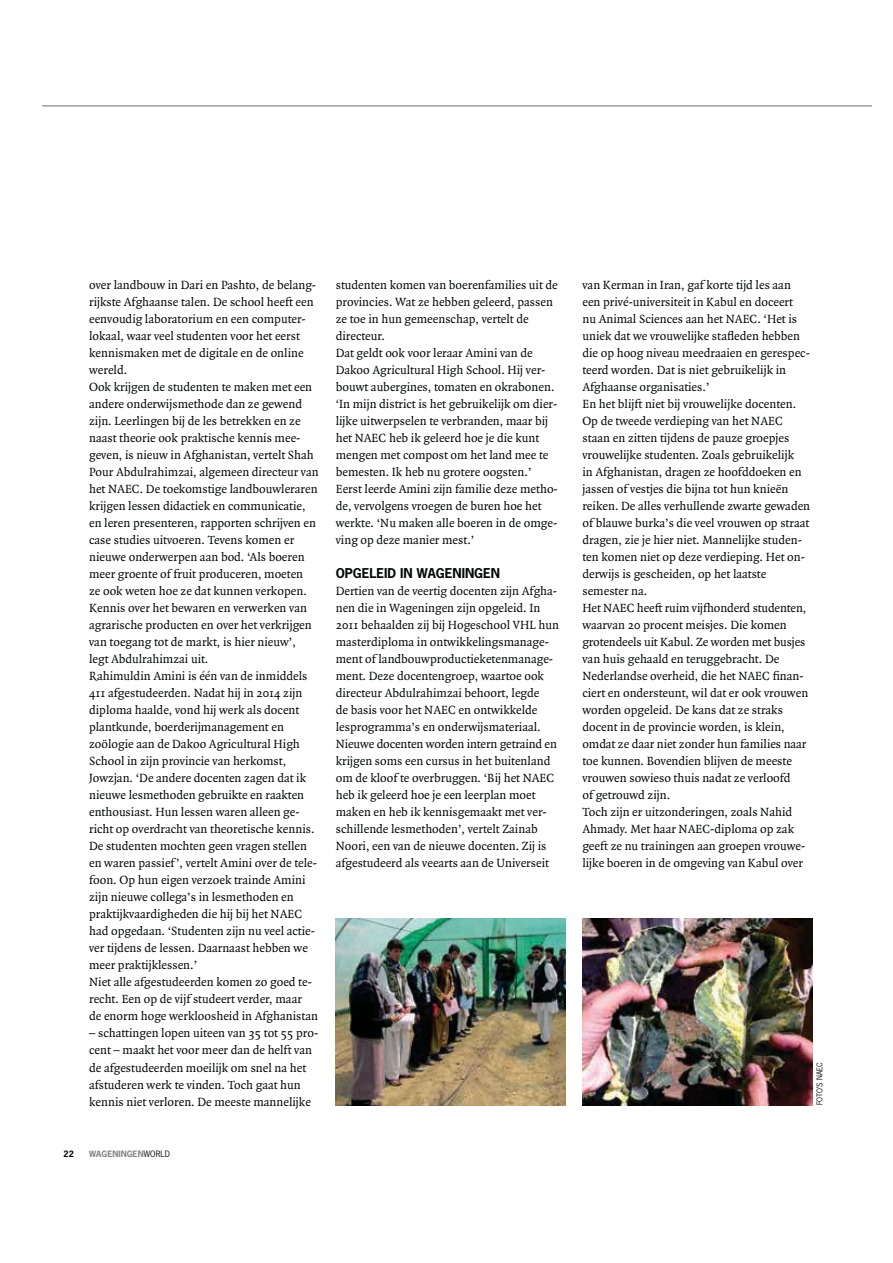
<style>
.page{position:relative;width:893px;height:1263px;background:#fff}
.page>*{position:absolute;margin:0;border:0;box-sizing:border-box;transform-origin:0 0}
.t1{font:12.75px/17px "Quadraat OT";color:#030806}
.t2{font:700 12.75px "News Gothic Std";color:#030806}
.t3{font:700 8.25px "News Gothic Std";letter-spacing:.01em;color:#838382}
.t4{font:700 8.25px "News Gothic Std";color:#030806}
.t5{font:7.5px "News Gothic Std";color:#030806}
.s1{font-weight:400;color:#030806}
</style>
<div class="page">
<img style="left:336px;top:918px;width:229px;height:187px">
<img style="left:582px;top:918px;width:230px;height:187px">
<svg style="left:42px;top:105px;width:829px;height:2px;background:#b4b3b2"></svg>
<p class="t1" style="left:89px;top:277px;width:231px">over landbouw in Dari en Pashto, de belang&shy;rijkste Afghaanse talen. De school heeft een eenvoudig laboratorium en een computer&shy;lokaal, waar veel studenten voor het eerst kennismaken met de digitale en de online wereld.<br>Ook krijgen de studenten te maken met een andere onderwijsmethode dan ze gewend zijn. Leerlingen bij de les betrekken en ze naast theorie ook praktische kennis mee&shy;geven, is nieuw in Afghanistan, vertelt Shah Pour Abdulrahimzai, algemeen directeur van het NAEC. De toekomstige landbouwleraren krijgen lessen didactiek en communicatie, en leren presenteren, rapporten schrijven en case studies uitvoeren. Tevens komen er nieuwe onderwerpen aan bod. ‘Als boeren meer groente of fruit produceren, moeten<br>ze ook weten hoe ze dat kunnen verkopen.<br>Kennis over het bewaren en verwerken van agrarische producten en over het verkrijgen van toegang tot de markt, is hier nieuw’,<br>legt Abdulrahimzai uit.<br>Rahimuldin Amini is één van de inmiddels 411 afgestudeerden. Nadat hij in 2014 zijn diploma haalde, vond hij werk als docent plantkunde, boerderijmanagement en zoölogie aan de Dakoo Agricultural High School in zijn provincie van herkomst, Jowzjan. ‘De andere docenten zagen dat ik nieuwe lesmethoden gebruikte en raakten enthousiast. Hun lessen waren alleen ge&shy;richt op overdracht van theoretische kennis.<br>De studenten mochten geen vragen stellen en waren passief ’, vertelt Amini over de tele&shy;foon. Op hun eigen verzoek trainde Amini zijn nieuwe collega’s in lesmethoden en praktijkvaardigheden die hij bij het NAEC had opgedaan. ‘Studenten zijn nu veel actie&shy;ver tijdens de lessen. Daarnaast hebben we meer praktijklessen.’<br>Niet alle afgestudeerden komen zo goed te&shy;recht. Een op de vijf studeert verder, maar<br>de enorm hoge werkloosheid in Afghanistan</p>
<p class="t1" style="left:89px;top:1026px;width:231px">– schattingen lopen uiteen van 35 tot 55 pro&shy;cent – maakt het voor meer dan de helft van de afgestudeerden moeilijk om snel na het afstuderen werk te vinden. Toch gaat hun kennis niet verloren. De meeste mannelijke</p>
<p class="t4" style="left:64px;top:1150px;width:12px">22</p>
<p class="t3" style="left:89px;top:1150px;width:82px">WAGENINGEN<span class="s1">WORLD</span></p>
<p class="t1" style="left:336px;top:277px;width:224px">studenten komen van boerenfamilies uit de provincies. Wat ze hebben geleerd, passen ze toe in hun gemeenschap, vertelt de directeur.<br>Dat geldt ook voor leraar Amini van de Dakoo Agricultural High School. Hij ver&shy;bouwt aubergines, tomaten en okrabonen. ‘In mijn district is het gebruikelijk om dier&shy;lijke uitwerpselen te verbranden, maar bij het NAEC heb ik geleerd hoe je die kunt mengen met compost om het land mee te bemesten. Ik heb nu grotere oogsten.’ Eerst leerde Amini zijn familie deze metho&shy;de, vervolgens vroegen de buren hoe het werkte. ‘Nu maken alle boeren in de omge&shy;ving op deze manier mest.’</p>
<p class="t2" style="left:336px;top:568px;width:166px">OPGELEID IN WAGENINGEN</p>
<p class="t1" style="left:336px;top:583px;width:225px">Dertien van de veertig docenten zijn Afgha&shy;nen die in Wageningen zijn opgeleid. In 2011 behaalden zij bij Hogeschool VHL hun masterdiploma in ontwikkelingsmanage&shy;ment of landbouwproductieketenmanage&shy;ment. Deze docentengroep, waartoe ook directeur Abdulrahimzai behoort, legde<br>de basis voor het NAEC en ontwikkelde lesprogramma’s en onderwijsmateriaal.<br>Nieuwe docenten worden intern getraind en krijgen soms een cursus in het buitenland om de kloof te overbruggen. ‘Bij het NAEC heb ik geleerd hoe je een leerplan moet maken en heb ik kennisgemaakt met ver&shy;schillende lesmethoden’, vertelt Zainab Noori, een van de nieuwe docenten. Zij is afgestudeerd als veearts aan de Universeit</p>
<p class="t1" style="left:582px;top:277px;width:229px">van Kerman in Iran, gaf korte tijd les aan een privé-universiteit in Kabul en doceert<br>nu Animal Sciences aan het NAEC. ‘Het is uniek dat we vrouwelijke stafleden hebben die op hoog niveau meedraaien en gerespec&shy;teerd worden. Dat is niet gebruikelijk in Afghaanse organisaties.’<br>En het blijft niet bij vrouwelijke docenten.<br>Op de tweede verdieping van het NAEC staan en zitten tijdens de pauze groepjes vrouwelijke studenten. Zoals gebruikelijk<br>in Afghanistan, dragen ze hoofddoeken en jassen of vestjes die bijna tot hun knieën reiken. De alles verhullende zwarte gewaden of blauwe burka’s die veel vrouwen op straat dragen, zie je hier niet. Mannelijke studen&shy;ten komen niet op deze verdieping. Het on&shy;derwijs is gescheiden, op het laatste semester na.<br>Het NAEC heeft ruim vijfhonderd studenten, waarvan 20 procent meisjes. Die komen grotendeels uit Kabul. Ze worden met busjes van huis gehaald en teruggebracht. De Nederlandse overheid, die het NAEC finan&shy;ciert en ondersteunt, wil dat er ook vrouwen worden opgeleid. De kans dat ze straks docent in de provincie worden, is klein, omdat ze daar niet zonder hun families naar toe kunnen. Bovendien blijven de meeste vrouwen sowieso thuis nadat ze verloofd<br>of getrouwd zijn.<br>Toch zijn er uitzonderingen, zoals Nahid Ahmady. Met haar NAEC-diploma op zak geeft ze nu trainingen aan groepen vrouwe&shy;lijke boeren in de omgeving van Kabul over</p>
<p class="t5" style="left:816px;top:1105px;width:45px;rotate:-90deg">FOTO’S NAEC</p>
</div>
